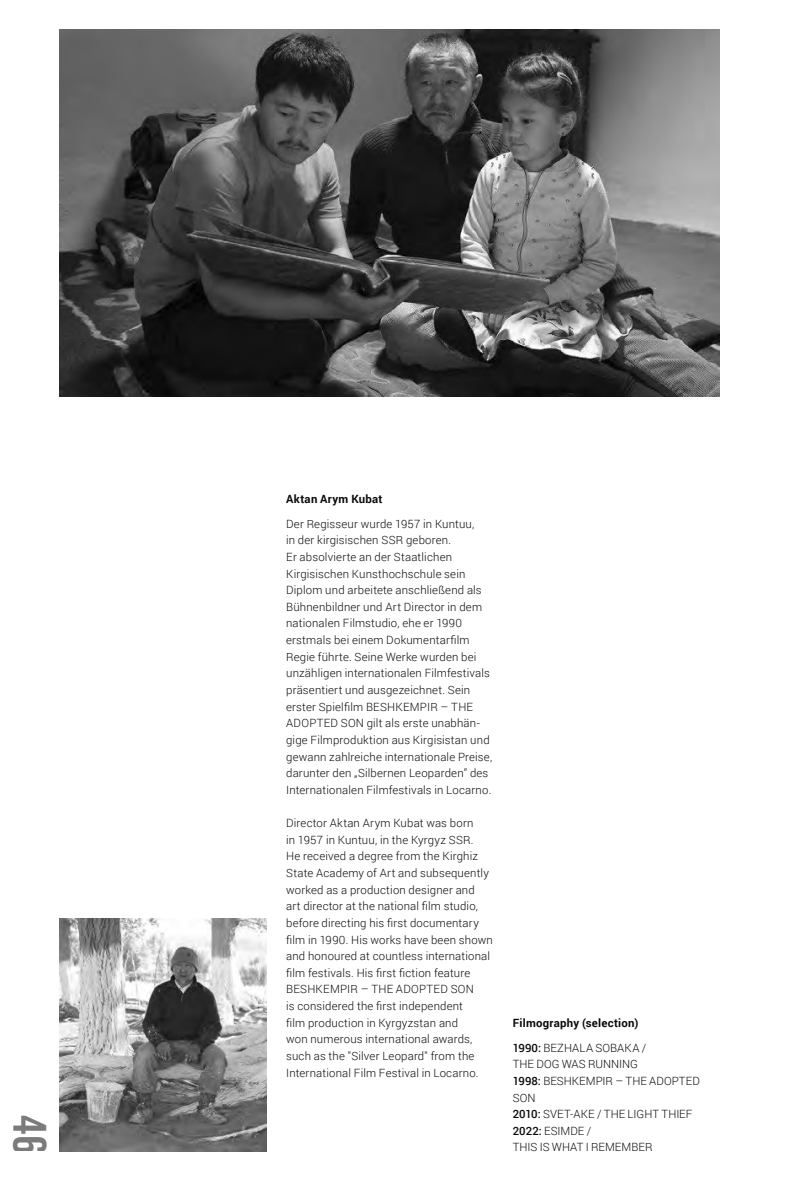
<style>
.page{position:relative;width:794px;height:1191px;background:#fff}
.page>*{position:absolute;margin:0;border:0;box-sizing:border-box;transform-origin:0 0}
.t1{font:45.5px "Trade Gothic LT Pro Bd Cn 20";color:#7b7b7b}
.t2{font:300 11.38px/16.6px "Roboto";letter-spacing:.015em;color:#0b0b0b}
.t3{font:700 11.38px/24.8px "Roboto";letter-spacing:.025em;color:#0b0b0b}
.s1{font-weight:500}
.s2{font-weight:300}
</style>
<div class="page">
<img style="left:60px;top:918px;width:206px;height:233px">
<img style="left:60px;top:30px;width:660px;height:366px">
<h1 class="t1" style="left:57px;top:1115px;width:41px;rotate:90deg">46</h1>
<p class="t3" style="left:286px;top:486px;width:98px">Aktan Arym Kubat</p>
<p class="t2" style="left:286px;top:515px;width:207px">Der Regisseur wurde 1957 in Kuntuu,<br>in der kirgisischen SSR geboren.<br>Er absolvierte an der Staatlichen Kirgisischen Kunsthochschule sein Diplom und arbeitete anschließend als Bühnenbildner und Art Director in dem nationalen Filmstudio, ehe er 1990 erstmals bei einem Dokumentarfilm Regie führte. Seine Werke wurden bei unzähligen internationalen Filmfestivals präsentiert und ausgezeichnet. Sein erster Spielfilm BESHKEMPIR – THE ADOPTED SON gilt als erste unabhän&shy;gige Filmproduktion aus Kirgisistan und gewann zahlreiche internationale Preise, darunter den „Silbernen Leoparden” des Internationalen Filmfestivals in Locarno.</p>
<p class="t2" style="left:286px;top:814px;width:208px">Director Aktan Arym Kubat was born<br>in 1957 in Kuntuu, in the Kyrgyz SSR.<br>He received a degree from the Kirghiz State Academy of Art and subsequently worked as a production designer and<br>art director at the national film studio, before directing his first documentary film in 1990. His works have been shown and honoured at countless international film festivals. His first fiction feature BESHKEMPIR – THE ADOPTED SON<br>is considered the first independent<br>film production in Kyrgyzstan and<br>won numerous international awards, such as the "Silver Leopard" from the International Film Festival in Locarno.</p>
<p class="t3" style="left:513px;top:1009px;width:135px">Filmography (selection)<br><span class="s1">1990:</span> <span class="s2">BEZHALA SOBAKA /</span></p>
<p class="t2" style="left:513px;top:1055px;width:188px">THE DOG WAS RUNNING<br><span class="s1">1998:</span> BESHKEMPIR – THE ADOPTED<br>SON<br><span class="s1">2010:</span> SVET-AKE / THE LIGHT THIEF<br><span class="s1">2022:</span> ESIMDE /<br>THIS IS WHAT I REMEMBER</p>
</div>
